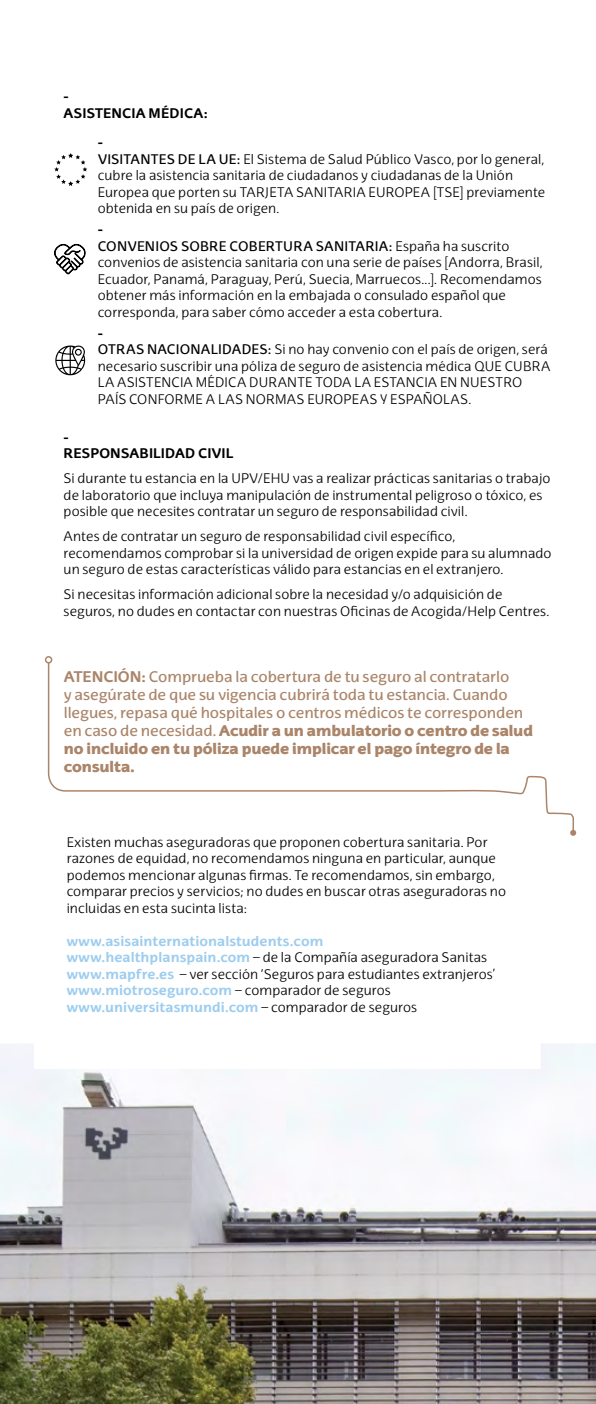
<style>
.page{position:relative;width:596px;height:1404px;background:#fff}
.page>*{position:absolute;margin:0;border:0;box-sizing:border-box;transform-origin:0 0}
.t1{font:15px/18px "EHU Sans";letter-spacing:-.005em;color:#aa856a}
.t2{font:300 13.5px/16.5px "EHU Sans";letter-spacing:.01em;color:#000}
.t3{font:700 13.5px/16.5px "EHU Sans";letter-spacing:.01em;color:#000}
.s1{font-weight:700}
.s2{font-weight:400}
.s3{font-weight:900}
.s4{font-weight:700;color:#9dcdef}
</style>
<div class="page">
<svg style="left:47px;top:661px;width:527px;height:168px"></svg>
<svg style="left:570px;top:829px;width:5px;height:6px"></svg>
<div style="left:45px;top:656px;width:7px;height:7px;border:2px solid #aa856a;border-radius:50%"></div>
<img style="left:0;top:1044px;width:595px;height:359px">
<svg style="left:54px;top:244px;width:32px;height:30px"></svg>
<svg style="left:55px;top:345px;width:30px;height:30px"></svg>
<svg style="left:54px;top:153px;width:33px;height:33px"></svg>
<p class="t3" style="left:64px;top:88px;width:145px">-<br>ASISTENCIA MÉDICA:</p>
<p class="t2" style="left:98px;top:134px;width:449px"><span class="s1">-<br></span><span class="s2">VISITANTES DE LA UE:</span> El Sistema de Salud Público Vasco, por lo general, cubre la asistencia sanitaria de ciudadanos y ciudadanas de la Unión Europea que porten su TARJETA SANITARIA EUROPEA [TSE] previamente obtenida en su país de origen.</p>
<p class="t2" style="left:98px;top:221px;width:446px"><span class="s1">-<br></span><span class="s2">CONVENIOS SOBRE COBERTURA SANITARIA:</span> España ha suscrito convenios de asistencia sanitaria con una serie de países [Andorra, Brasil, Ecuador, Panamá, Paraguay, Perú, Suecia, Marruecos...]. Recomendamos obtener más información en la embajada o consulado español que corresponda, para saber cómo acceder a esta cobertura.</p>
<p class="t2" style="left:98px;top:324px;width:454px"><span class="s1">-<br></span><span class="s2">OTRAS NACIONALIDADES:</span> Si no hay convenio con el país de origen, será necesario suscribir una póliza de seguro de asistencia médica QUE CUBRA LA ASISTENCIA MÉDICA DURANTE TODA LA ESTANCIA EN NUESTRO PAÍS CONFORME A LAS NORMAS EUROPEAS Y ESPAÑOLAS.</p>
<p class="t3" style="left:64px;top:428px;width:171px">-<br>RESPONSABILIDAD CIVIL</p>
<p class="t2" style="left:64px;top:470px;width:488px">Si durante tu estancia en la UPV/EHU vas a realizar prácticas sanitarias o trabajo de laboratorio que incluya manipulación de instrumental peligroso o tóxico, es posible que necesites contratar un seguro de responsabilidad civil.</p>
<p class="t2" style="left:64px;top:528px;width:489px">Antes de contratar un seguro de responsabilidad civil específico, recomendamos comprobar si la universidad de origen expide para su alumnado un seguro de estas características válido para estancias en el extranjero.</p>
<p class="t2" style="left:64px;top:586px;width:487px">Si necesitas información adicional sobre la necesidad y/o adquisición de seguros, no dudes en contactar con nuestras Oficinas de Acogida/Help Centres.</p>
<p class="t1" style="left:64px;top:667px;width:470px"><span class="s1">ATENCIÓN:</span> Comprueba la cobertura de tu seguro al contratarlo<br>y asegúrate de que su vigencia cubrirá toda tu estancia. Cuando llegues, repasa qué hospitales o centros médicos te corresponden en caso de necesidad. <span class="s3">Acudir a un ambulatorio o centro de salud no incluido en tu póliza puede implicar el pago íntegro de la consulta.</span></p>
<p class="t2" style="left:67px;top:833px;width:440px">Existen muchas aseguradoras que proponen cobertura sanitaria. Por razones de equidad, no recomendamos ninguna en particular, aunque podemos mencionar algunas firmas. Te recomendamos, sin embargo, comparar precios y servicios; no dudes en buscar otras aseguradoras no incluidas en esta sucinta lista:</p>
<p class="t2" style="left:67px;top:932px;width:430px"><span class="s4">www.asisainternationalstudents.com www.healthplanspain.com</span> – de la Compañía aseguradora Sanitas <span class="s4">www.mapfre.es</span> – ver sección ‘Seguros para estudiantes extranjeros’ <span class="s4">www.miotroseguro.com</span> – comparador de seguros <span class="s4">www.universitasmundi.com</span> – comparador de seguros</p>
</div>
